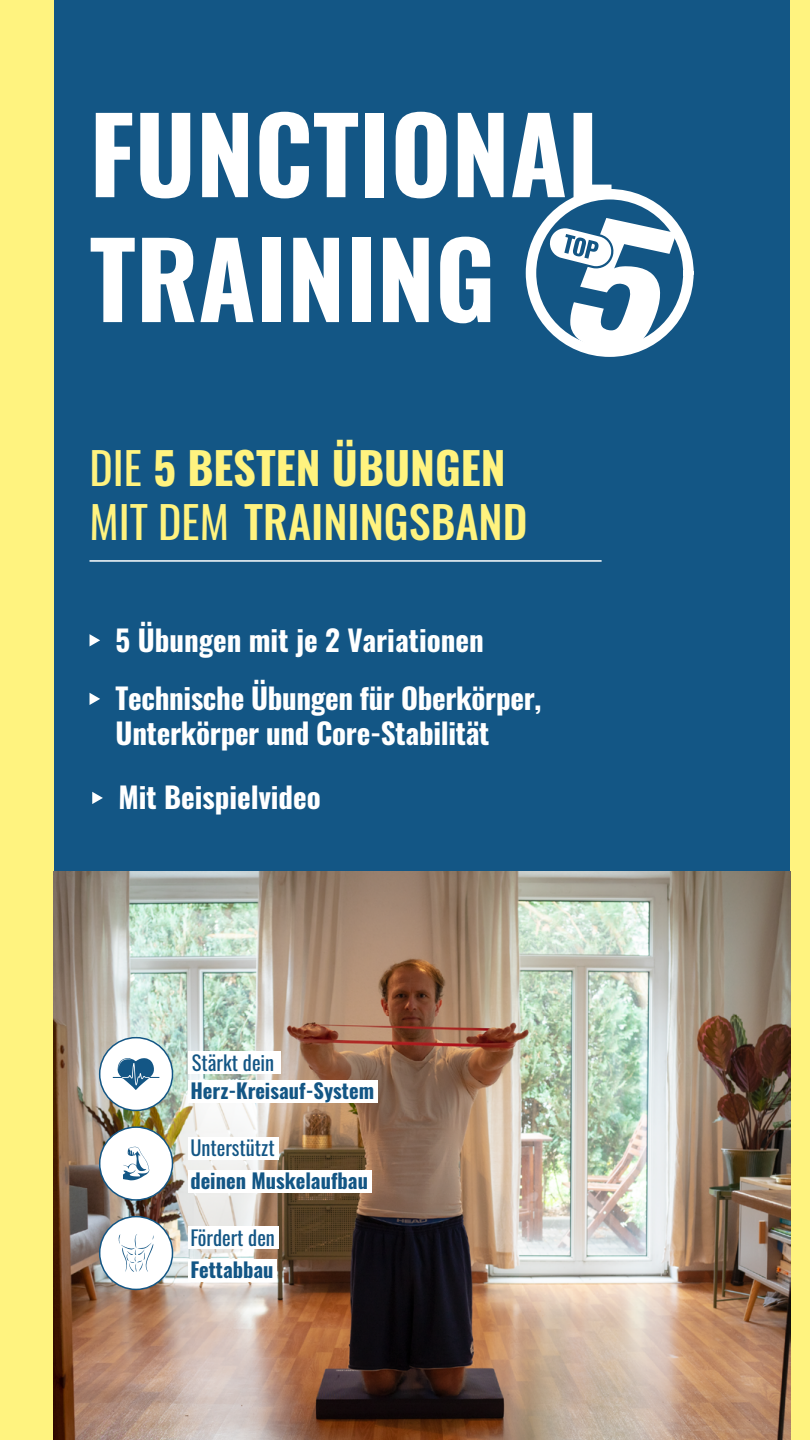
<style>
.page{position:relative;width:810px;height:1440px;background:#fff37f}
.page>*{position:absolute;margin:0;border:0;box-sizing:border-box;transform-origin:0 0}
.t1{font:700 104.1px/124.9px "Oswald";color:#fff}
.t2{font:700 44.4px/53.2px "Oswald";color:#fff37f}
.t3{font:700 29.03px/58.1px "Oswald";letter-spacing:-.01em;color:#fff}
.t4{font:700 20.48px "Oswald";color:#135685}
.t5{font:20.48px "Oswald";color:#135685}
.s1{font-weight:400}
.s2{font-weight:500}
</style>
<div class="page">
<div style="left:54px;top:0;width:736px;height:1440px;background:#135685"></div>
<hr style="left:90px;top:560px;width:512px;height:2px;background:#fff">
<svg style="left:90px;top:634px;width:10px;height:12px"></svg>
<svg style="left:90px;top:693px;width:10px;height:12px"></svg>
<svg style="left:92px;top:792px;width:11px;height:12px"></svg>
<div style="left:526px;top:189px;width:168px;height:168px;border:10px solid #fff;border-radius:50%"></div>
<svg style="left:546px;top:218px;width:130px;height:132px"></svg>
<img style="left:54px;top:871px;width:736px;height:569px">
<div style="left:100px;top:1038px;width:73px;height:72px;background:#fff;border-radius:50%"></div>
<div style="left:99px;top:1037px;width:74px;height:74px;border:2px solid #135685;border-radius:50%"></div>
<svg style="left:113px;top:1058px;width:46px;height:32px"></svg>
<div style="left:100px;top:1127px;width:73px;height:73px;background:#fff;border-radius:50%"></div>
<div style="left:99px;top:1126px;width:74px;height:75px;border:2px solid #135685;border-radius:50%"></div>
<svg style="left:123px;top:1147px;width:26px;height:33px"></svg>
<div style="left:100px;top:1217px;width:73px;height:72px;background:#fff;border-radius:50%"></div>
<div style="left:99px;top:1216px;width:74px;height:74px;border:2px solid #135685;border-radius:50%"></div>
<svg style="left:119px;top:1234px;width:35px;height:38px"></svg>
<div style="left:188px;top:1052px;width:93px;height:22px;background:#fff"></div>
<div style="left:188px;top:1081px;width:190px;height:22px;background:#fff"></div>
<div style="left:188px;top:1137px;width:91px;height:23px;background:#fff"></div>
<div style="left:188px;top:1259px;width:89px;height:23px;background:#fff"></div>
<div style="left:188px;top:1226px;width:91px;height:23px;background:#fff"></div>
<div style="left:188px;top:1170px;width:184px;height:22px;background:#fff"></div>
<h1 class="t1" style="left:90px;top:99px;width:525px">FUNCTIONAL<br>TRAINING</h1>
<h2 class="t2" style="left:90px;top:444px;width:439px"><span class="s1">DIE</span> 5 BESTEN ÜBUNGEN<br><span class="s1">MIT DEM</span> <span class="s2">TRAININGSBAND</span></h2>
<p class="t3" style="left:116px;top:613px;width:427px">5 Übungen mit je 2 Variationen<br>Technische Übungen für Oberkörper,</p>
<p class="t3" style="left:116px;top:703px;width:375px;line-height:63.7px">Unterkörper und Core-Stabilität<br>Mit Beispielvideo</p>
<p class="t5" style="left:192px;top:1044px;width:84px">Stärkt dein</p>
<p class="t4" style="left:190px;top:1080px;width:185px">Herz-Kreisauf-System</p>
<p class="t5" style="left:190px;top:1130px;width:86px">Unterstützt</p>
<p class="t4" style="left:190px;top:1170px;width:179px">deinen Muskelaufbau</p>
<p class="t5" style="left:190px;top:1219px;width:86px">Fördert den</p>
<p class="t4" style="left:190px;top:1259px;width:85px">Fettabbau</p>
</div>
